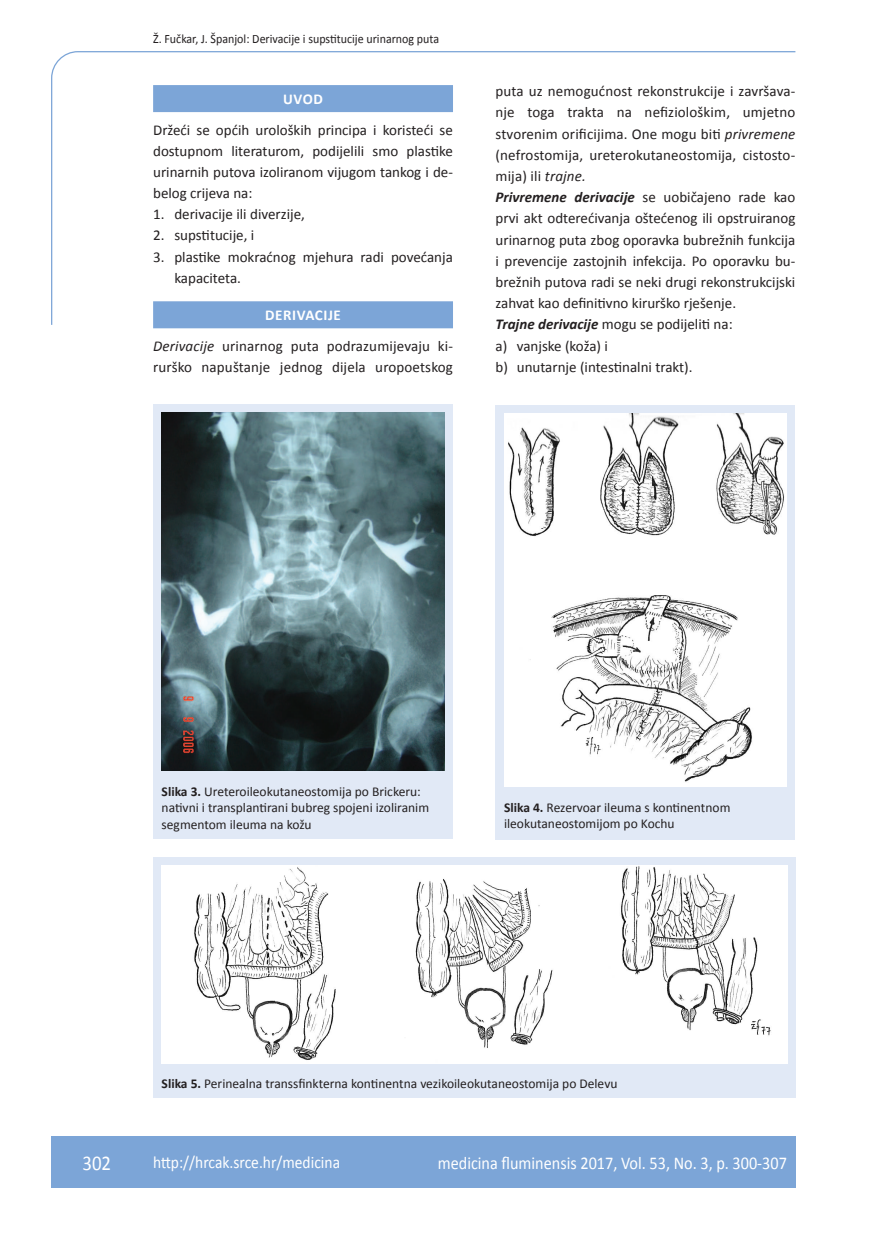
<style>
.page{position:relative;width:872px;height:1234px;background:#fff}
.page>*{position:absolute;margin:0;border:0;box-sizing:border-box;transform-origin:0 0}
.t1{font:21px "Calibri";color:#fff;scale:.9 1}
.t2{font:18px "Calibri";color:#fff;scale:.9 1}
.t3{font:17.25px "Calibri";color:#fff;scale:.9 1}
.t4{font:15px/21.1px "Calibri";color:#231f20}
.t5{font:700 15px "Calibri";color:#fff}
.t6{font:13.5px/16.5px "Calibri";color:#231f20}
.t7{font:12.75px "Calibri";color:#231f20;scale:.94 1}
.s1{font-weight:700;color:#fff}
.s2{font-style:italic}
.s3{font-weight:700;font-style:italic}
.s4{font-weight:700}
</style>
<div class="page">
<svg style="left:51px;top:51px;width:745px;height:274px"></svg>
<div style="left:51px;top:1135px;width:744px;height:51px;background:#7ca5d7"></div>
<div style="left:153px;top:85px;width:300px;height:27px;background:#7ca5d7"></div>
<div style="left:153px;top:301px;width:300px;height:27px;background:#7ca5d7"></div>
<div style="left:153px;top:404px;width:300px;height:434px;background:#e1e9f6"></div>
<img style="left:162px;top:412px;width:282px;height:358px">
<div style="left:495px;top:405px;width:300px;height:433px;background:#e1e9f6"></div>
<img style="left:504px;top:413px;width:282px;height:373px">
<div style="left:153px;top:857px;width:642px;height:240px;background:#e1e9f6"></div>
<img style="left:162px;top:865px;width:626px;height:197px">
<p class="t7" style="left:153px;top:30px;width:306px">Ž. Fučkar, J. Španjol: Derivacije i supstitucije urinarnog puta</p>
<p class="t5" style="left:283px;top:90px;width:41px">UVOD</p>
<p class="t4" style="left:153px;top:118px;width:301px;text-align:justify">Držeći se općih uroloških principa i koristeći se dostupnom literaturom, podijelili smo plastike urinarnih putova izoliranom vijugom tankog i de&shy;belog crijeva na:</p>
<p class="t4" style="left:153px;top:203px;width:153px">1. derivacije ili diverzije,</p>
<p class="t4" style="left:153px;top:224px;width:103px">2. supstitucije, i</p>
<p class="t4" style="left:174px;top:245px;width:280px;text-indent:-21px">3. plastike mokraćnog mjehura radi povećanja kapaciteta.</p>
<p class="t4" style="left:153px;top:299px;width:301px;line-height:30.8px;text-align:center"><span class="s1">DERIVACIJE<br></span><span class="s2">Derivacije</span> urinarnog puta podrazumijevaju ki-</p>
<p class="t4" style="left:153px;top:355px;width:301px">rurško napuštanje jednog dijela uropoetskog</p>
<p class="t4" style="left:495px;top:80px;width:301px">puta uz nemogućnost rekonstrukcije i završava&shy;nje toga trakta na nefiziološkim, umjetno stvorenim orificijima. One mogu biti <span class="s2">privremene </span>(nefrostomija, ureterokutaneostomija, cistosto&shy;mija) ili <span class="s2">trajne.<br></span><span class="s3">Privremene derivacije</span> se uobičajeno rade kao prvi akt odterećivanja oštećenog ili opstruiranog urinarnog puta zbog oporavka bubrežnih funkcija i prevencije zastojnih infekcija. Po oporavku bu&shy;brežnih putova radi se neki drugi rekonstrukcijski zahvat kao definitivno kirurško rješenje.<br><span class="s3">Trajne derivacije</span> mogu se podijeliti na:<br>a) vanjske (koža) i<br>b) unutarnje (intestinalni trakt).</p>
<p class="t6" style="left:162px;top:782px;width:269px"><span class="s4">Slika 3.</span> Ureteroileokutaneostomija po Brickeru: nativni i transplantirani bubreg spojeni izoliranim segmentom ileuma na kožu</p>
<p class="t6" style="left:504px;top:798px;width:228px"><span class="s4">Slika 4.</span> Rezervoar ileuma s kontinentnom ileokutaneostomijom po Kochu</p>
<p class="t6" style="left:162px;top:1074px;width:457px"><span class="s4">Slika 5.</span> Perinealna transsfinkterna kontinentna vezikoileokutaneostomija po Delevu</p>
<h1 class="t1" style="left:82px;top:1149px;width:33px">302</h1>
<p class="t3" style="left:153px;top:1150px;width:209px">http://hrcak.srce.hr/medicina</p>
<p class="t2" style="left:438px;top:1151px;width:389px">medicina fluminensis 2017, Vol. 53, No. 3, p. 300-307</p>
</div>
